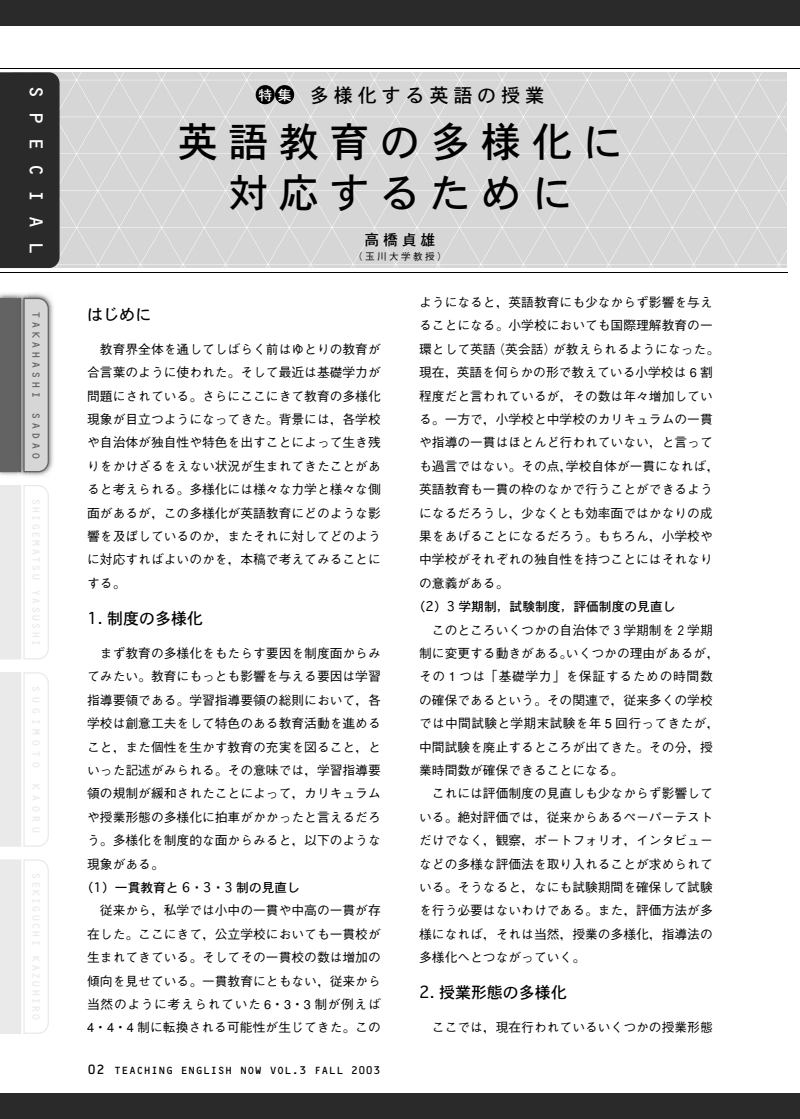
<style>
.page{position:relative;width:800px;height:1119px;background:#fff}
.page>*{position:absolute;margin:0;border:0;box-sizing:border-box;transform-origin:0 0}
.t1{font:40.35px/51px "Osaka";letter-spacing:.25em;color:#000;text-align:center}
.t2{font:19.2px "Osaka";letter-spacing:.25em;color:#000}
.t3{font:19.2px "OCRB";letter-spacing:.64em;color:#fff}
.t4{font:15.9px "Osaka";color:#000}
.t5{font:14.85px "Osaka";color:#000}
.t6{font:500 12.75px/23.4px "Gothic BBB";color:#000;text-align:justify}
.t7{font:12.75px "Osaka";color:#000}
.t8{font:10.65px "OCRB";letter-spacing:-.025em;color:#000}
.t9{font:10.65px "OCRB";letter-spacing:.23em;color:#636363}
.t10{font:500 9.6px "Gothic BBB";letter-spacing:.25em;color:#000}
.s1{font-size:13.8px;color:#fff}
.s2{font-size:12.75px}
</style>
<div class="page">
<svg style="left:60px;top:72px;width:727px;height:196px;background:#d7d7d7"></svg>
<img style="left:0;top:293px;width:53px;height:183px">
<div style="left:0;top:298px;width:17px;height:174px;background:#636363"></div>
<img style="left:17px;top:293px;width:10px;height:183px">
<img style="left:17px;top:298px;width:4px;height:174px">
<svg style="left:23px;top:298px;width:26px;height:174px;background:#c8c8c8"></svg>
<svg style="left:0;top:485px;width:49px;height:174px"></svg>
<svg style="left:0;top:672px;width:49px;height:175px"></svg>
<svg style="left:0;top:859px;width:49px;height:175px"></svg>
<div style="left:0;top:72px;width:60px;height:196px;background:#2a2a2a"></div>
<div style="left:0;top:0;width:787px;height:26px;background:#2a2a2a"></div>
<div style="left:0;top:1093px;width:787px;height:25px;background:#2a2a2a"></div>
<hr style="left:0;top:68px;width:787px;height:1px;background:#000">
<hr style="left:0;top:272px;width:787px;height:1px;background:#000">
<div style="left:787px;top:0;width:12px;height:26px;background:#2a2a2a"></div>
<div style="left:787px;top:1093px;width:12px;height:25px;background:#2a2a2a"></div>
<svg style="left:787px;top:68px;width:12px;height:1px"></svg>
<div style="left:255px;top:85px;width:20px;height:19px;background:#000;border-radius:50%"></div>
<div style="left:275px;top:85px;width:19px;height:19px;background:#000;border-radius:50%"></div>
<h2 class="t3" style="left:47px;top:85px;width:172px;rotate:90deg">SPECIAL</h2>
<p class="t9" style="left:42px;top:310px;width:150px;rotate:90deg">TAKAHASHI SADAO</p>
<h2 class="t2" style="left:258px;top:82px;width:287px"><span class="s1">特集</span> 多様化する英語の授業</h2>
<h1 class="t1" style="left:178px;top:115px;width:446px">英語教育の多様化に対応するために</h1>
<p class="t5" style="left:364px;top:230px;width:72px">高橋貞雄</p>
<p class="t10" style="left:353px;top:251px;width:95px">（玉川大学教授）</p>
<p class="t4" style="left:87px;top:303px;width:65px">はじめに</p>
<p class="t6" style="left:87px;top:337px;width:295px;text-indent:13px">教育界全体を通してしばらく前はゆとりの教育が合言葉のように使われた。そして最近は基礎学力が問題にされている。さらにここにきて教育の多様化現象が目立つようになってきた。背景には，各学校や自治体が独自性や特色を出すことによって生き残りをかけざるをえない状況が生まれてきたことがあると考えられる。多様化には様々な力学と様々な側面があるが，この多様化が英語教育にどのような影響を及ぼしているのか，またそれに対してどのように対応すればよいのかを，本稿で考えてみることにする。</p>
<p class="t4" style="left:87px;top:607px;width:117px">1. 制度の多様化</p>
<p class="t6" style="left:87px;top:642px;width:295px;text-indent:13px">まず教育の多様化をもたらす要因を制度面からみてみたい。教育にもっとも影響を与える要因は学習指導要領である。学習指導要領の総則において，各学校は創意工夫をして特色のある教育活動を進めること，また個性を生かす教育の充実を図ること，といった記述がみられる。その意味では，学習指導要領の規制が緩和されたことによって，カリキュラムや授業形態の多様化に拍車がかかったと言えるだろう。多様化を制度的な面からみると，以下のような現象がある。</p>
<p class="t7" style="left:81px;top:878px;width:221px">（1）一貫教育と 6・3・3 制の見直し</p>
<p class="t6" style="left:87px;top:899px;width:295px;text-indent:13px">従来から，私学では小中の一貫や中高の一貫が存在した。ここにきて，公立学校においても一貫校が生まれてきている。そしてその一貫校の数は増加の傾向を見せている。一貫教育にともない，従来から当然のように考えられていた 6・3・3 制が例えば4・4・4 制に転換される可能性が生じてきた。この</p>
<p class="t8" style="left:87px;top:1064px;width:295px"><span class="s2">02</span> TEACHING ENGLISH NOW VOL.3 FALL 2003</p>
<p class="t6" style="left:419px;top:291px;width:301px;text-align:left">ようになると，英語教育にも少なからず影響を与えることになる。小学校においても国際理解教育の一環として英語（英会話）が教えられるようになった。現在，英語を何らかの形で教えている小学校は 6 割程度だと言われているが，その数は年々増加している。一方で，小学校と中学校のカリキュラムの一貫や指導の一貫はほとんど行われていない，と言っても過言ではない。その点，学校自体が一貫になれば，英語教育も一貫の枠のなかで行うことができるようになるだろうし，少なくとも効率面ではかなりの成果をあげることになるだろう。もちろん，小学校や中学校がそれぞれの独自性を持つことにはそれなりの意義がある。</p>
<p class="t7" style="left:412px;top:598px;width:264px">（2）3 学期制，試験制度，評価制度の見直し</p>
<p class="t6" style="left:419px;top:618px;width:301px;text-align:left;text-indent:13px">このところいくつかの自治体で３学期制を２学期制に変更する動きがある。いくつかの理由があるが，その 1 つは「基礎学力」を保証するための時間数の確保であるという。その関連で，従来多くの学校では中間試験と学期末試験を年 5 回行ってきたが，中間試験を廃止するところが出てきた。その分，授業時間数が確保できることになる。</p>
<p class="t6" style="left:419px;top:782px;width:295px;text-indent:13px">これには評価制度の見直しも少なからず影響している。絶対評価では，従来からあるペーパーテストだけでなく，観察，ポートフォリオ，インタビューなどの多様な評価法を取り入れることが求められている。そうなると，なにも試験期間を確保して試験を行う必要はないわけである。また，評価方法が多様になれば，それは当然，授業の多様化，指導法の多様化へとつながっていく。</p>
<p class="t4" style="left:419px;top:982px;width:149px">2. 授業形態の多様化</p>
<p class="t6" style="left:432px;top:1016px;width:282px">ここでは，現在行われているいくつかの授業形態</p>
</div>
